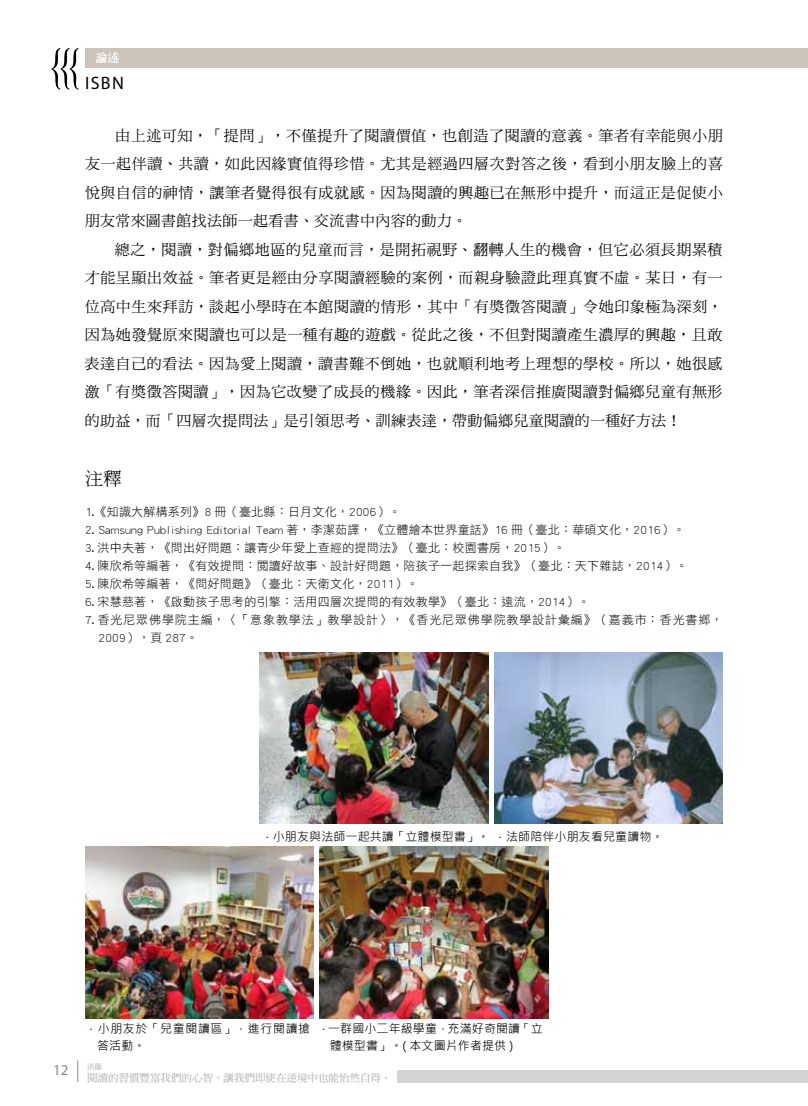
<style>
.page{position:relative;width:808px;height:1106px;background:#fff}
.page>*{position:absolute;margin:0;border:0;box-sizing:border-box;transform-origin:0 0}
.t1{font:18px "Myriad Pro";color:#000}
.t2{font:18px "DF Ming Std W5";color:#000}
.t3{font:15px/28.5px "DF Ming Std W5";letter-spacing:.02em;color:#000;text-align:justify}
.t4{font:12px "DF Hei Std W3";letter-spacing:.02em;color:#000}
.t5{font:12px/16.5px "Microsoft Jheng Hei";letter-spacing:.01em;color:#000}
.t6{font:12px/18px "DF Hei Std W3";letter-spacing:.075em;color:#000}
.t7{font:12px/16.5px "Microsoft Jheng Hei";letter-spacing:.05em;color:#000}
.t8{font:12px "DF Ming Std W9";color:#fff}
.t9{font:10.5px "DF Ming Bd HK BF";color:#b5b6b6}
.t10{font:7.5px "DF Ming Bd HK BF";color:#b5b6b6}
</style>
<div class="page">
<svg style="left:77px;top:1060px;width:1px;height:22px"></svg>
<div style="left:398px;top:1069px;width:410px;height:13px;background:#d3d3d4"></div>
<div style="left:85px;top:49px;width:723px;height:19px;background:#ccc4ba"></div>
<svg style="left:51px;top:48px;width:27px;height:42px"></svg>
<img style="left:85px;top:846px;width:229px;height:172px">
<img style="left:259px;top:652px;width:229px;height:171px">
<img style="left:320px;top:846px;width:228px;height:172px">
<img style="left:494px;top:652px;width:229px;height:171px">
<p class="t8" style="left:96px;top:51px;width:25px">論述</p>
<p class="t1" style="left:85px;top:72px;width:40px">ISBN</p>
<p class="t3" style="left:85px;top:121px;width:640px;text-indent:30px">由上述可知，「提問」，不僅提升了閱讀價值，也創造了閱讀的意義。筆者有幸能與小朋友一起伴讀、共讀，如此因緣實值得珍惜。尤其是經過四層次對答之後，看到小朋友臉上的喜悅與自信的神情，讓筆者覺得很有成就感。因為閱讀的興趣已在無形中提升，而這正是促使小朋友常來圖書館找法師一起看書、交流書中內容的動力。</p>
<p class="t3" style="left:84px;top:235px;width:640px;text-indent:30px">總之，閱讀，對偏鄉地區的兒童而言，是開拓視野、翻轉人生的機會，但它必須長期累積才能呈顯出效益。筆者更是經由分享閱讀經驗的案例，而親身驗證此理真實不虛。某日，有一位高中生來拜訪，談起小學時在本館閱讀的情形，其中「有獎徵答閱讀」令她印象極為深刻，因為她發覺原來閱讀也可以是一種有趣的遊戲。從此之後，不但對閱讀產生濃厚的興趣，且敢表達自己的看法。因為愛上閱讀，讀書難不倒她，也就順利地考上理想的學校。所以，她很感激「有獎徵答閱讀」，因為它改變了成長的機緣。因此，筆者深信推廣閱讀對偏鄉兒童有無形的助益，而「四層次提問法」是引領思考、訓練表達，帶動偏鄉兒童閱讀的一種好方法！</p>
<p class="t2" style="left:85px;top:469px;width:38px">注釋</p>
<p class="t4" style="left:85px;top:505px;width:317px">1.《知識大解構系列》8 冊（臺北縣：日月文化，2006）。</p>
<p class="t4" style="left:85px;top:523px;width:602px">2. Samsung Publishing Editorial Team 著，李潔茹譯，《立體繪本世界童話》16 冊（臺北：華碩文化，2016）。</p>
<p class="t4" style="left:85px;top:541px;width:482px">3. 洪中夫著，《問出好問題：讓青少年愛上查經的提問法》（臺北：校園書房，2015）。</p>
<p class="t4" style="left:85px;top:559px;width:604px">4. 陳欣希等編著，《有效提問：閱讀好故事、設計好問題，陪孩子一起探索自我》（臺北：天下雜誌，2014）。</p>
<p class="t4" style="left:85px;top:577px;width:335px">5. 陳欣希等編著，《問好問題》（臺北：天衛文化，2011）。</p>
<p class="t4" style="left:85px;top:595px;width:506px">6. 宋慧慈著，《啟動孩子思考的引擎：活用四層次提問的有效教學》（臺北：遠流，2014）。</p>
<p class="t6" style="left:99px;top:610px;width:626px;text-indent:-14px">7. 香光尼眾佛學院主編，〈「意象教學法」教學設計〉，《香光尼眾佛學院教學設計彙編》（嘉義市：香光書鄉，<br>2009），頁 287。</p>
<p class="t5" style="left:261px;top:828px;width:404px">．小朋友與法師一起共讀「立體模型書」。．法師陪伴小朋友看兒童讀物。</p>
<p class="t7" style="left:97px;top:1020px;width:215px;text-indent:-12px">．小朋友於「兒童閱讀區」，進行閱讀搶答活動。</p>
<p class="t5" style="left:330px;top:1020px;width:227px;text-indent:-12px">．一群國小二年級學童，充滿好奇閱讀「立　體模型書」。( 本文圖片作者提供 )</p>
<p class="t10" style="left:87px;top:1062px;width:16px">洪蘭</p>
<p class="t9" style="left:53px;top:1072px;width:340px"><sup>12</sup> 閱讀的習慣豐富我們的心智，讓我們即使在逆境中也能怡然自得。</p>
</div>
